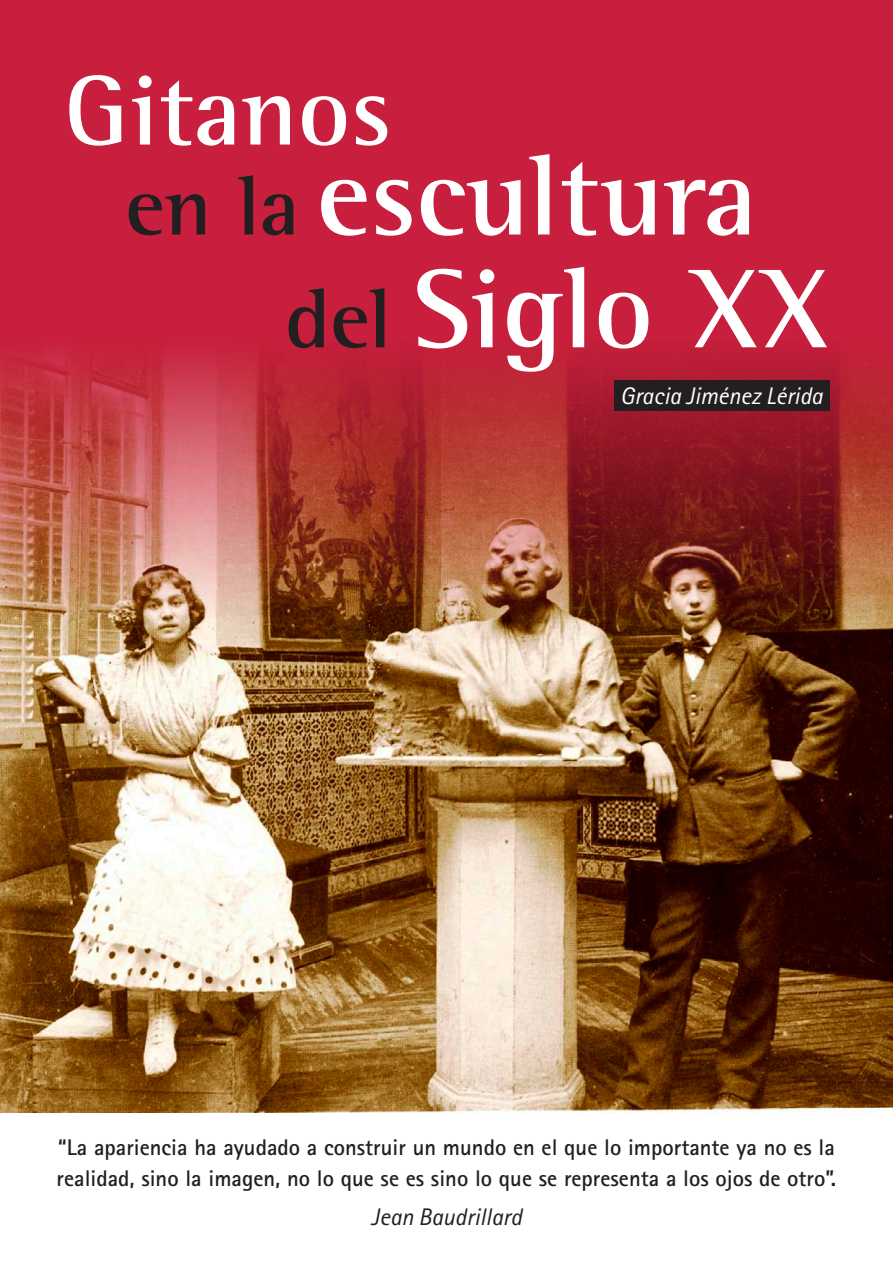
<style>
.page{position:relative;width:893px;height:1263px;background:#fff}
.page>*{position:absolute;margin:0;border:0;box-sizing:border-box;transform-origin:0 0}
.t1{font:700 114.9px/112.8px "Rotis Semi Serif";color:#fff}
.t2{font:700 101.55px "Rotis Semi Serif";color:#fff}
.t3{font:700 84.45px/112.8px "Rotis Semi Serif";color:#231f20}
.t4{font:italic 24px "Rotis Sans Serif";color:#fff}
.t5{font:italic 24px "Rotis Sans Serif";color:#231f20}
.t6{font:700 22.65px/31px "Rotis Sans Serif";color:#231f20}
</style>
<div class="page">
<img style="left:0;top:618px;width:893px;height:494px">
<svg style="left:0;top:0;width:893px;height:618px;background:#b92d3b"></svg>
<div style="left:614px;top:381px;width:215px;height:30px;background:#231f20"></div>
<h2 class="t2" style="left:64px;top:50px;width:329px">Gitanos</h2>
<h1 class="t1" style="left:413px;top:139px;width:419px;text-indent:-96px">escultura<br>Siglo XX</h1>
<h3 class="t3" style="left:285px;top:149px;width:108px;text-indent:-159px">en la del</h3>
<p class="t4" style="left:620px;top:382px;width:204px">Gracia Jiménez Lérida</p>
<p class="t6" style="left:57px;top:1131px;width:781px">“La apariencia ha ayudado a construir un mundo en el que lo importante ya no es la realidad, sino la imagen, no lo que se es sino lo que se representa a los ojos de otro”.</p>
<p class="t5" style="left:371px;top:1203px;width:153px">Jean Baudrillard</p>
</div>
